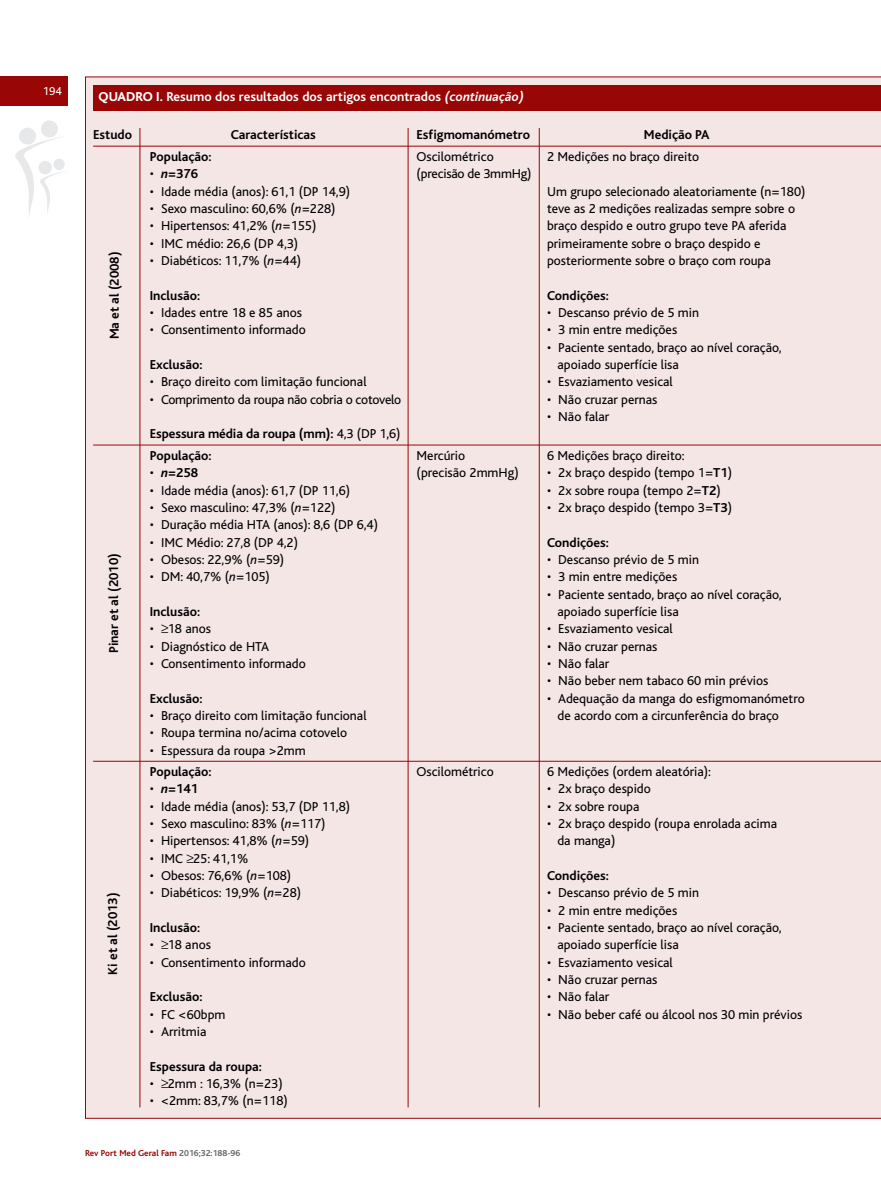
<style>
.page{position:relative;width:881px;height:1191px;background:#fff}
.page>*{position:absolute;margin:0;border:0;box-sizing:border-box;transform-origin:0 0}
.t1{font:13.5px "Bliss";color:#000}
.t2{font:700 13.5px/21.6px "Bliss";color:#000}
.t3{font:700 13.5px "Bliss";color:#fff}
.t4{font:12px "Bliss";color:#fff}
.t5{font:700 9px "Bliss";color:#980605}
.s1{font-weight:800}
.s2{font-style:italic}
.s3{font-weight:400}
.s4{font-weight:700}
.s5{color:#666}
</style>
<div class="page">
<svg style="left:15px;top:120px;width:50px;height:95px"></svg>
<div style="left:0;top:77px;width:68px;height:29px;background:#980605"></div>
<div style="left:85px;top:77px;width:795px;height:1041px;background:#f5e6e6"></div>
<hr style="left:93px;top:146px;width:787px;height:1px;background:#980605">
<hr style="left:93px;top:445px;width:787px;height:1px;background:#980605">
<hr style="left:93px;top:761px;width:787px;height:1px;background:#980605">
<div style="left:93px;top:85px;width:787px;height:26px;background:#980605"></div>
<hr style="left:139px;top:128px;width:1px;height:979px;background:#980605">
<hr style="left:407px;top:128px;width:1px;height:979px;background:#980605">
<hr style="left:538px;top:128px;width:1px;height:979px;background:#980605">
<p class="t4" style="left:43px;top:87px;width:20px">194</p>
<p class="t3" style="left:98px;top:92px;width:427px"><span class="s1">QUADRO I.</span> Resumo dos resultados dos artigos encontrados <span class="s2">(continuação)</span></p>
<p class="t2" style="left:93px;top:126px;width:40px">Estudo</p>
<p class="t2" style="left:231px;top:126px;width:87px">Características</p>
<p class="t2" style="left:416px;top:126px;width:115px">Esfigmomanómetro</p>
<p class="t2" style="left:643px;top:126px;width:67px">Medição PA</p>
<p class="t2" style="left:150px;top:147px;width:63px">População:</p>
<p class="t1" style="left:416px;top:152px;width:79px">Oscilométrico</p>
<p class="t1" style="left:547px;top:152px;width:154px">2 Medições no braço direito</p>
<p class="t2" style="left:150px;top:165px;width:50px"><span class="s3">•</span> <span class="s2">n</span>=376</p>
<p class="t1" style="left:416px;top:169px;width:116px">(precisão de 3mmHg)</p>
<p class="t1" style="left:150px;top:187px;width:202px">• Idade média (anos): 61,1 (DP 14,9)</p>
<p class="t1" style="left:547px;top:187px;width:260px">Um grupo selecionado aleatoriamente (n=180)</p>
<p class="t1" style="left:150px;top:204px;width:187px">• Sexo masculino: 60,6% (<span class="s2">n</span>=228)</p>
<p class="t1" style="left:547px;top:204px;width:249px">teve as 2 medições realizadas sempre sobre o</p>
<p class="t1" style="left:150px;top:221px;width:168px">• Hipertensos: 41,2% (<span class="s2">n</span>=155)</p>
<p class="t1" style="left:547px;top:221px;width:241px">braço despido e outro grupo teve PA aferida</p>
<p class="t1" style="left:150px;top:239px;width:150px">• IMC médio: 26,6 (DP 4,3)</p>
<p class="t1" style="left:547px;top:239px;width:215px">primeiramente sobre o braço despido e</p>
<p class="t1" style="left:150px;top:256px;width:153px">• Diabéticos: 11,7% (<span class="s2">n</span>=44)</p>
<p class="t1" style="left:547px;top:256px;width:225px">posteriormente sobre o braço com roupa</p>
<p class="t2" style="left:150px;top:286px;width:52px">Inclusão:</p>
<p class="t2" style="left:547px;top:286px;width:63px">Condições:</p>
<p class="t1" style="left:150px;top:308px;width:153px">• Idades entre 18 e 85 anos</p>
<p class="t1" style="left:547px;top:308px;width:153px">• Descanso prévio de 5 min</p>
<p class="t1" style="left:150px;top:325px;width:157px">• Consentimento informado</p>
<p class="t1" style="left:547px;top:325px;width:132px">• 3 min entre medições</p>
<p class="t1" style="left:547px;top:343px;width:236px">• Paciente sentado, braço ao nível coração,</p>
<p class="t2" style="left:150px;top:355px;width:54px">Exclusão:</p>
<p class="t1" style="left:557px;top:360px;width:123px">apoiado superfície lisa</p>
<p class="t1" style="left:150px;top:377px;width:218px">• Braço direito com limitação funcional</p>
<p class="t1" style="left:547px;top:377px;width:127px">• Esvaziamento vesical</p>
<p class="t1" style="left:150px;top:395px;width:253px">• Comprimento da roupa não cobria o cotovelo</p>
<p class="t1" style="left:547px;top:395px;width:112px">• Não cruzar pernas</p>
<p class="t1" style="left:547px;top:412px;width:64px">• Não falar</p>
<p class="t2" style="left:150px;top:424px;width:252px">Espessura média da roupa (mm): <span class="s3">4,3 (DP 1,6)<br></span>População:</p>
<p class="t2" style="left:105px;top:339px;width:89px;rotate:-90deg">Ma et al (2008)</p>
<p class="t1" style="left:416px;top:451px;width:50px">Mercúrio</p>
<p class="t1" style="left:547px;top:451px;width:139px">6 Medições braço direito:</p>
<p class="t2" style="left:105px;top:653px;width:101px;rotate:-90deg">Pinar et al (2010)</p>
<p class="t2" style="left:103px;top:974px;width:83px;rotate:-90deg">Ki et al (2013)</p>
<p class="t2" style="left:150px;top:463px;width:50px"><span class="s3">•</span> <span class="s2">n</span>=258</p>
<p class="t1" style="left:416px;top:468px;width:104px">(precisão 2mmHg)</p>
<p class="t1" style="left:547px;top:468px;width:187px">• 2x braço despido (tempo 1=<span class="s4">T1</span>)</p>
<p class="t1" style="left:150px;top:485px;width:202px">• Idade média (anos): 61,7 (DP 11,6)</p>
<p class="t1" style="left:547px;top:485px;width:175px">• 2x sobre roupa (tempo 2=<span class="s4">T2</span>)</p>
<p class="t1" style="left:150px;top:503px;width:187px">• Sexo masculino: 47,3% (<span class="s2">n</span>=122)</p>
<p class="t1" style="left:547px;top:503px;width:187px">• 2x braço despido (tempo 3=<span class="s4">T3</span>)</p>
<p class="t1" style="left:150px;top:520px;width:229px">• Duração média HTA (anos): 8,6 (DP 6,4)</p>
<p class="t1" style="left:150px;top:537px;width:150px">• IMC Médio: 27,8 (DP 4,2)</p>
<p class="t2" style="left:547px;top:533px;width:63px">Condições:</p>
<p class="t1" style="left:150px;top:555px;width:136px">• Obesos: 22,9% (<span class="s2">n</span>=59)</p>
<p class="t1" style="left:547px;top:555px;width:153px">• Descanso prévio de 5 min</p>
<p class="t1" style="left:150px;top:572px;width:122px">• DM: 40,7% (<span class="s2">n</span>=105)</p>
<p class="t1" style="left:547px;top:572px;width:132px">• 3 min entre medições</p>
<p class="t1" style="left:547px;top:589px;width:236px">• Paciente sentado, braço ao nível coração,</p>
<p class="t2" style="left:150px;top:602px;width:52px">Inclusão:</p>
<p class="t1" style="left:557px;top:607px;width:123px">apoiado superfície lisa</p>
<p class="t1" style="left:150px;top:624px;width:63px">• ≥18 anos</p>
<p class="t1" style="left:547px;top:624px;width:127px">• Esvaziamento vesical</p>
<p class="t1" style="left:150px;top:641px;width:121px">• Diagnóstico de HTA</p>
<p class="t1" style="left:547px;top:641px;width:112px">• Não cruzar pernas</p>
<p class="t1" style="left:150px;top:659px;width:157px">• Consentimento informado</p>
<p class="t1" style="left:547px;top:659px;width:64px">• Não falar</p>
<p class="t1" style="left:547px;top:676px;width:223px">• Não beber nem tabaco 60 min prévios</p>
<p class="t2" style="left:150px;top:689px;width:54px">Exclusão:</p>
<p class="t1" style="left:547px;top:693px;width:259px">• Adequação da manga do esfigmomanómetro</p>
<p class="t1" style="left:150px;top:711px;width:218px">• Braço direito com limitação funcional</p>
<p class="t1" style="left:557px;top:711px;width:223px">de acordo com a circunferência do braço</p>
<p class="t1" style="left:150px;top:728px;width:198px">• Roupa termina no/acima cotovelo</p>
<p class="t1" style="left:150px;top:745px;width:157px">• Espessura da roupa &gt;2mm</p>
<p class="t2" style="left:150px;top:762px;width:63px">População:</p>
<p class="t1" style="left:416px;top:767px;width:79px">Oscilométrico</p>
<p class="t1" style="left:547px;top:767px;width:165px">6 Medições (ordem aleatória):</p>
<p class="t2" style="left:150px;top:779px;width:50px"><span class="s3">•</span> <span class="s2">n</span>=141</p>
<p class="t1" style="left:547px;top:784px;width:105px">• 2x braço despido</p>
<p class="t1" style="left:150px;top:802px;width:202px">• Idade média (anos): 53,7 (DP 11,8)</p>
<p class="t1" style="left:547px;top:802px;width:94px">• 2x sobre roupa</p>
<p class="t1" style="left:150px;top:819px;width:177px">• Sexo masculino: 83% (<span class="s2">n</span>=117)</p>
<p class="t1" style="left:547px;top:819px;width:231px">• 2x braço despido (roupa enrolada acima</p>
<p class="t1" style="left:150px;top:836px;width:161px">• Hipertensos: 41,8% (<span class="s2">n</span>=59)</p>
<p class="t1" style="left:557px;top:836px;width:59px">da manga)</p>
<p class="t1" style="left:150px;top:854px;width:100px">• IMC ≥25: 41,1%</p>
<p class="t1" style="left:150px;top:871px;width:143px">• Obesos: 76,6% (<span class="s2">n</span>=108)</p>
<p class="t2" style="left:547px;top:866px;width:63px">Condições:</p>
<p class="t1" style="left:150px;top:888px;width:153px">• Diabéticos: 19,9% (<span class="s2">n</span>=28)</p>
<p class="t1" style="left:547px;top:888px;width:153px">• Descanso prévio de 5 min</p>
<p class="t1" style="left:547px;top:906px;width:132px">• 2 min entre medições</p>
<p class="t2" style="left:150px;top:918px;width:52px">Inclusão:</p>
<p class="t1" style="left:547px;top:923px;width:236px">• Paciente sentado, braço ao nível coração,</p>
<p class="t1" style="left:150px;top:940px;width:63px">• ≥18 anos</p>
<p class="t1" style="left:557px;top:940px;width:123px">apoiado superfície lisa</p>
<p class="t1" style="left:150px;top:957px;width:157px">• Consentimento informado</p>
<p class="t1" style="left:547px;top:957px;width:127px">• Esvaziamento vesical</p>
<p class="t1" style="left:547px;top:975px;width:112px">• Não cruzar pernas</p>
<p class="t2" style="left:150px;top:987px;width:54px">Exclusão:</p>
<p class="t1" style="left:547px;top:992px;width:64px">• Não falar</p>
<p class="t1" style="left:150px;top:1009px;width:77px">• FC &lt;60bpm</p>
<p class="t1" style="left:547px;top:1009px;width:257px">• Não beber café ou álcool nos 30 min prévios</p>
<p class="t1" style="left:150px;top:1027px;width:58px">• Arritmia</p>
<p class="t2" style="left:150px;top:1057px;width:114px">Espessura da roupa:</p>
<p class="t1" style="left:150px;top:1079px;width:134px">• ≥2mm : 16,3% (n=23)</p>
<p class="t1" style="left:150px;top:1096px;width:139px">• &lt;2mm: 83,7% (n=118)</p>
<p class="t5" style="left:85px;top:1149px;width:157px">Rev Port Med Geral Fam <span class="s5">2016;32:188-96</span></p>
</div>
